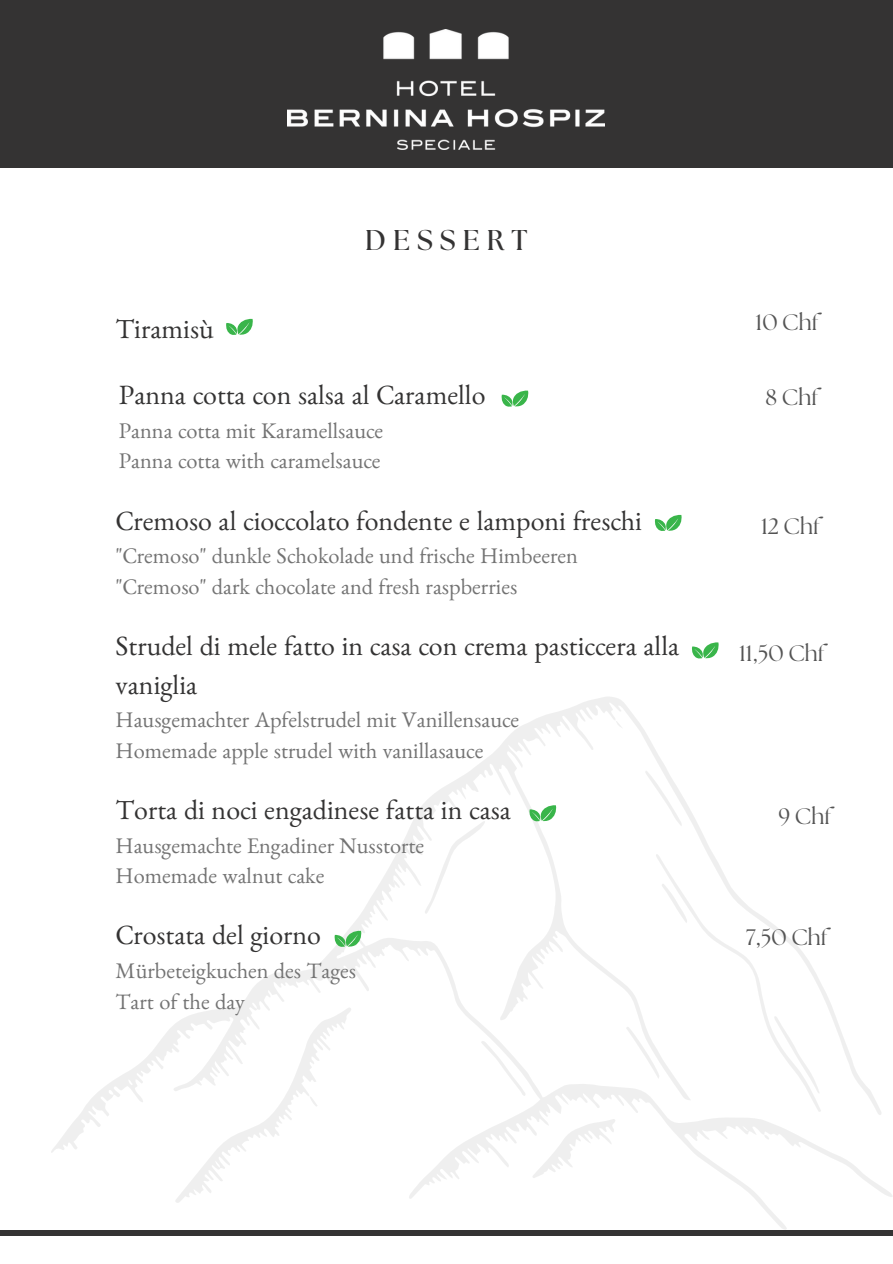
<style>
.page{position:relative;width:893px;height:1264px;background:#fff}
.page>*{position:absolute;margin:0;border:0;box-sizing:border-box;transform-origin:0 0}
.t1{font:700 28.5px "The Seasons";letter-spacing:.245em;color:#343333}
.t2{font:27.9px/38.2px "Benne";color:#343333}
.t3{font:22.35px "Benne";color:#737373}
.t4{font:22.35px "The Seasons";color:#545454}
</style>
<div class="page">
<div style="left:0;top:0;width:892px;height:168px;background:#343333"></div>
<svg style="left:51px;top:697px;width:841px;height:532px"></svg>
<svg style="left:532px;top:1118px;width:83px;height:60px"></svg>
<svg style="left:424px;top:821px;width:61px;height:92px"></svg>
<svg style="left:481px;top:1040px;width:46px;height:55px"></svg>
<svg style="left:645px;top:770px;width:37px;height:56px"></svg>
<svg style="left:626px;top:853px;width:195px;height:259px"></svg>
<svg style="left:175px;top:1007px;width:176px;height:196px"></svg>
<svg style="left:393px;top:879px;width:7px;height:9px"></svg>
<svg style="left:615px;top:720px;width:8px;height:8px"></svg>
<svg style="left:764px;top:1134px;width:5px;height:5px"></svg>
<div style="left:0;top:1230px;width:892px;height:5px;background:#343333"></div>
<img style="left:287px;top:29px;width:317px;height:121px">
<svg style="left:226px;top:318px;width:27px;height:17px"></svg>
<svg style="left:501px;top:390px;width:28px;height:17px"></svg>
<svg style="left:655px;top:514px;width:27px;height:17px"></svg>
<svg style="left:692px;top:642px;width:27px;height:17px"></svg>
<svg style="left:528px;top:804px;width:29px;height:17px"></svg>
<svg style="left:334px;top:930px;width:28px;height:17px"></svg>
<p class="t2" style="left:116px;top:315px;width:100px">Tiramisù</p>
<p class="t1" style="left:365px;top:227px;width:164px">DESSERT</p>
<p class="t2" style="left:119px;top:381px;width:368px">Panna cotta con salsa al Caramello</p>
<p class="t3" style="left:119px;top:424px;width:266px">Panna cotta mit Karamellsauce</p>
<p class="t3" style="left:119px;top:454px;width:263px">Panna cotta with caramelsauce</p>
<p class="t2" style="left:116px;top:507px;width:528px">Cremoso al cioccolato fondente e lamponi freschi</p>
<p class="t3" style="left:116px;top:549px;width:464px">"Cremoso" dunkle Schokolade und frische Himbeeren</p>
<p class="t3" style="left:116px;top:579px;width:403px">"Cremoso" dark chocolate and fresh raspberries</p>
<p class="t2" style="left:116px;top:632px;width:565px">Strudel di mele fatto in casa con crema pasticcera alla vaniglia</p>
<p class="t3" style="left:116px;top:713px;width:405px">Hausgemachter Apfelstrudel mit Vanillensauce</p>
<p class="t3" style="left:116px;top:743px;width:369px">Homemade apple strudel with vanillasauce</p>
<p class="t2" style="left:116px;top:796px;width:397px">Torta di noci engadinese fatta in casa</p>
<p class="t3" style="left:116px;top:838px;width:310px">Hausgemachte Engadiner Nusstorte</p>
<p class="t3" style="left:116px;top:869px;width:210px">Homemade walnut cake</p>
<p class="t2" style="left:116px;top:921px;width:207px">Crostata del giorno</p>
<p class="t3" style="left:116px;top:964px;width:242px">Mürbeteigkuchen des Tages</p>
<p class="t3" style="left:116px;top:994px;width:131px">Tart of the day</p>
<p class="t4" style="left:755px;top:312px;width:64px">10 Chf</p>
<p class="t4" style="left:765px;top:387px;width:54px">8 Chf</p>
<p class="t4" style="left:761px;top:515px;width:60px">12 Chf</p>
<p class="t4" style="left:739px;top:643px;width:87px">11,50 Chf</p>
<p class="t4" style="left:778px;top:806px;width:54px">9 Chf</p>
<p class="t4" style="left:746px;top:927px;width:82px">7,50 Chf</p>
</div>
